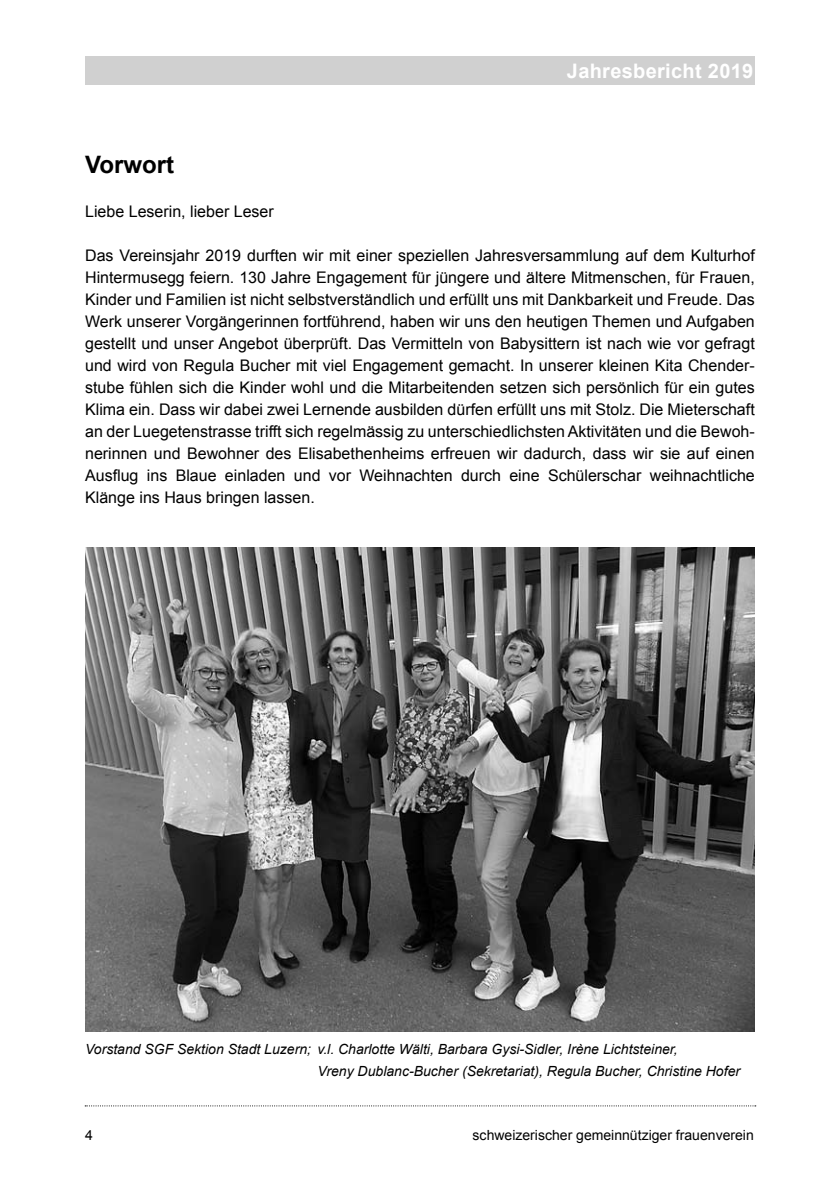
<style>
.page{position:relative;width:840px;height:1191px;background:#fff}
.page>*{position:absolute;margin:0;border:0;box-sizing:border-box;transform-origin:0 0}
.t1{font:700 24px "Arial";color:#000}
.t2{font:700 20px "Arial";letter-spacing:.015em;color:#fff}
.t3{font:16px/22px "Arial";color:#000;text-align:justify}
.t4{font:italic 14px/22px "Arial";color:#000}
.t5{font:14px "Arial";color:#000}
</style>
<div class="page">
<svg style="left:85px;top:1105px;width:670px;height:1px"></svg>
<div style="left:85px;top:57px;width:669px;height:28px;background:#d0d0d0"></div>
<img style="left:85px;top:547px;width:669px;height:484px">
<p class="t2" style="left:566px;top:60px;width:188px">Jahresbericht 2019</p>
<h1 class="t1" style="left:85px;top:151px;width:90px">Vorwort</h1>
<p class="t3" style="left:85px;top:200px;width:190px">Liebe Leserin, lieber Leser</p>
<p class="t3" style="left:85px;top:244px;width:670px">Das Vereinsjahr 2019 durften wir mit einer speziellen Jahresversammlung auf dem Kulturhof Hintermusegg feiern. 130 Jahre Engagement für jüngere und ältere Mitmenschen, für Frauen, Kinder und Familien ist nicht selbstverständlich und erfüllt uns mit Dankbarkeit und Freude. Das Werk unserer Vorgängerinnen fortführend, haben wir uns den heutigen Themen und Aufgaben gestellt und unser Angebot überprüft. Das Vermitteln von Babysittern ist nach wie vor gefragt und wird von Regula Bucher mit viel Engagement gemacht. In unserer kleinen Kita Chender&shy;stube fühlen sich die Kinder wohl und die Mitarbeitenden setzen sich persönlich für ein gutes Klima ein. Dass wir dabei zwei Lernende ausbilden dürfen erfüllt uns mit Stolz. Die Mieterschaft an der Luegetenstrasse trifft sich regelmässig zu unterschiedlichsten Aktivitäten und die Bewoh&shy;nerinnen und Bewohner des Elisabethenheims erfreuen wir dadurch, dass wir sie auf einen Ausflug ins Blaue einladen und vor Weihnachten durch eine Schülerschar weihnachtliche Klänge ins Haus bringen lassen.</p>
<p class="t4" style="left:317px;top:1037px;width:424px;text-indent:-232px">Vorstand SGF Sektion Stadt Luzern; v.l. Charlotte Wälti, Barbara Gysi-Sidler, Irène Lichtsteiner,<br>Vreny Dublanc-Bucher (Sekretariat), Regula Bucher, Christine Hofer</p>
<p class="t5" style="left:85px;top:1127px;width:9px">4</p>
<p class="t5" style="left:472px;top:1127px;width:282px">schweizerischer gemeinnütziger frauenverein</p>
</div>
